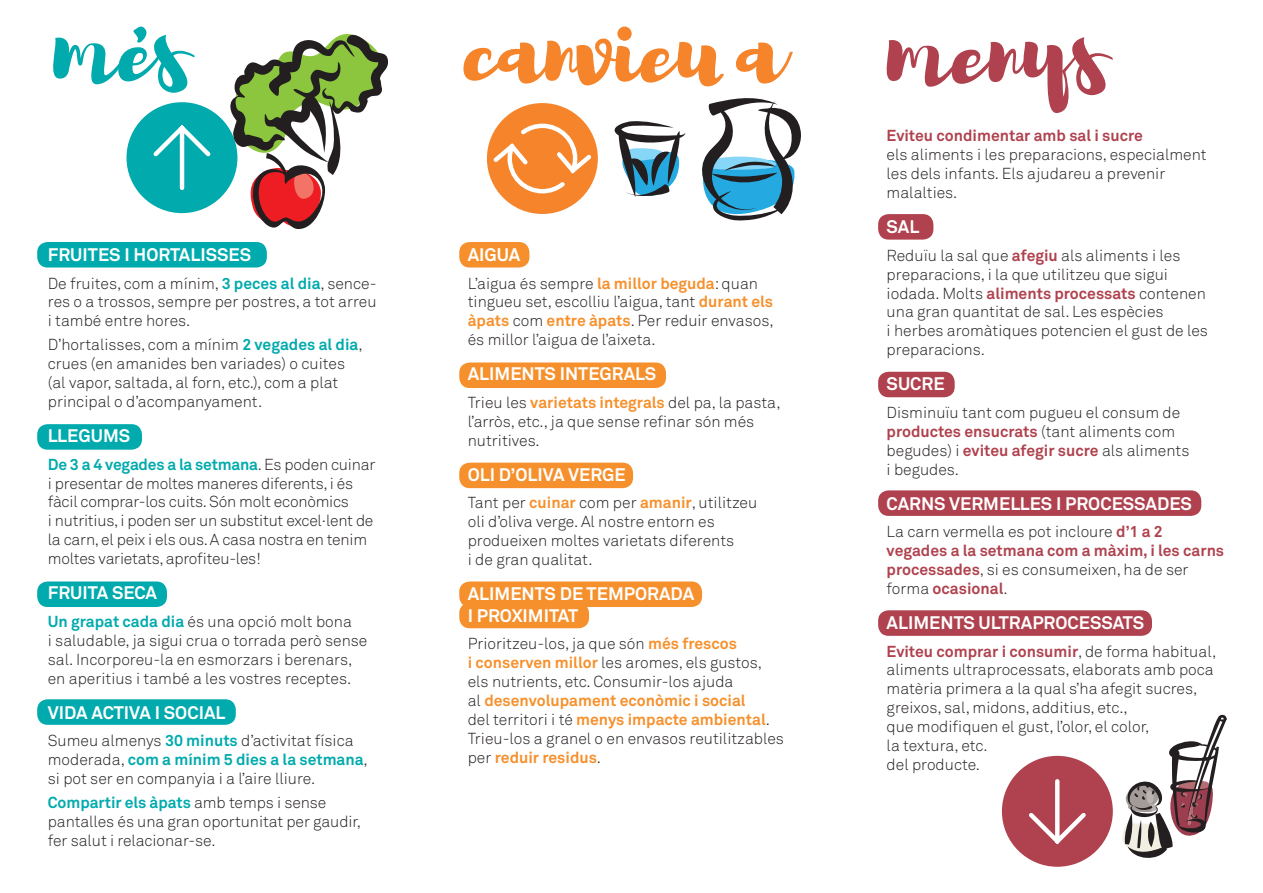
<style>
.page{position:relative;width:1263px;height:893px;background:#fff}
.page>*{position:absolute;margin:0;border:0;box-sizing:border-box;transform-origin:0 0}
.t1{font:700 18px/21.6px "Akkurat";color:#fff}
.t2{font:300 15.75px/18.9px "Akkurat";color:#231f20}
.t3{font:700 15.75px/18.9px "Akkurat";color:#af424e}
.s1{font-weight:700;color:#00aaad}
.s2{font-weight:700;color:#f6902c}
.s3{font-weight:700;color:#af424e}
.s4{font-weight:300;color:#231f20}
</style>
<div class="page">
<div style="left:37px;top:242px;width:230px;height:26px;background:#00aaad;border-radius:10px"></div>
<div style="left:459px;top:242px;width:70px;height:26px;background:#f6902c;border-radius:10px"></div>
<div style="left:878px;top:214px;width:55px;height:26px;background:#af424e;border-radius:10px"></div>
<div style="left:878px;top:372px;width:77px;height:25px;background:#af424e;border-radius:10px"></div>
<div style="left:878px;top:490px;width:323px;height:26px;background:#af424e;border-radius:10px"></div>
<div style="left:878px;top:610px;width:274px;height:26px;background:#af424e;border-radius:10px"></div>
<div style="left:37px;top:424px;width:105px;height:26px;background:#00aaad;border-radius:10px"></div>
<div style="left:459px;top:362px;width:207px;height:26px;background:#f6902c;border-radius:11px"></div>
<div style="left:37px;top:581px;width:130px;height:26px;background:#00aaad;border-radius:10px"></div>
<div style="left:459px;top:581px;width:243px;height:26px;background:#f6902c;border-radius:10px"></div>
<div style="left:459px;top:603px;width:130px;height:25px;background:#f6902c;border-radius:10px"></div>
<div style="left:459px;top:463px;width:174px;height:25px;background:#f6902c;border-radius:10px"></div>
<div style="left:37px;top:699px;width:199px;height:26px;background:#00aaad;border-radius:10px"></div>
<svg style="left:886px;top:37px;width:227px;height:76px"></svg>
<svg style="left:53px;top:26px;width:142px;height:67px"></svg>
<div style="left:126px;top:102px;width:111px;height:111px;background:#00aaad;border-radius:50%"></div>
<svg style="left:153px;top:125px;width:58px;height:65px"></svg>
<div style="left:1002px;top:756px;width:111px;height:111px;background:#af424e;border-radius:50%"></div>
<svg style="left:1029px;top:779px;width:57px;height:66px"></svg>
<svg style="left:226px;top:34px;width:162px;height:195px"></svg>
<svg style="left:463px;top:27px;width:338px;height:194px"></svg>
<svg style="left:1122px;top:714px;width:105px;height:144px"></svg>
<p class="t1" style="left:48px;top:244px;width:205px">FRUITES I HORTALISSES</p>
<p class="t2" style="left:48px;top:274px;width:330px;text-align:justify">De fruites, com a mínim, <span class="s1">3 peces al dia</span>, sence&shy;res o a trossos, sempre per postres, a tot arreu i també entre hores.</p>
<p class="t2" style="left:48px;top:336px;width:316px">D’hortalisses, com a mínim <span class="s1">2 vegades al dia</span>, crues (en amanides ben variades) o cuites (al vapor, saltada, al forn, etc.), com a plat principal o d’acompanyament.</p>
<p class="t1" style="left:48px;top:425px;width:84px">LLEGUMS</p>
<p class="t2" style="left:48px;top:455px;width:329px"><span class="s1">De 3 a 4 vegades a la setmana</span>. Es poden cuinar i presentar de moltes maneres diferents, i és fàcil comprar-los cuits. Són molt econòmics<br>i nutritius, i poden ser un substitut excel·lent de la carn, el peix i els ous. A casa nostra en tenim moltes varietats, aprofiteu-les!</p>
<p class="t1" style="left:48px;top:582px;width:111px">FRUITA SECA</p>
<p class="t2" style="left:48px;top:612px;width:321px"><span class="s1">Un grapat cada dia</span> és una opció molt bona<br>i saludable, ja sigui crua o torrada però sense sal. Incorporeu-la en esmorzars i berenars, en aperitius i també a les vostres receptes.</p>
<p class="t1" style="left:48px;top:702px;width:179px">VIDA ACTIVA I SOCIAL</p>
<p class="t2" style="left:48px;top:731px;width:321px">Sumeu almenys <span class="s1">30 minuts</span> d’activitat física moderada, <span class="s1">com a mínim 5 dies a la setmana</span>, si pot ser en companyia i a l’aire lliure.</p>
<p class="t2" style="left:48px;top:793px;width:315px"><span class="s1">Compartir els àpats</span> amb temps i sense pantalles és una gran oportunitat per gaudir, fer salut i relacionar-se.</p>
<p class="t1" style="left:468px;top:244px;width:54px">AIGUA</p>
<p class="t2" style="left:468px;top:274px;width:307px">L’aigua és sempre <span class="s2">la millor beguda</span>: quan tingueu set, escolliu l’aigua, tant <span class="s2">durant els àpats</span> com <span class="s2">entre àpats</span>. Per reduir envasos, és millor l’aigua de l’aixeta.</p>
<p class="t1" style="left:468px;top:363px;width:190px">ALIMENTS INTEGRALS</p>
<p class="t2" style="left:468px;top:393px;width:314px">Trieu les <span class="s2">varietats integrals</span> del pa, la pasta, l’arròs, etc., ja que sense refinar són més nutritives.</p>
<p class="t1" style="left:468px;top:464px;width:160px">OLI D’OLIVA VERGE</p>
<p class="t2" style="left:468px;top:494px;width:291px">Tant per <span class="s2">cuinar</span> com per <span class="s2">amanir</span>, utilitzeu oli d’oliva verge. Al nostre entorn es produeixen moltes varietats diferents<br>i de gran qualitat.</p>
<p class="t1" style="left:468px;top:583px;width:228px">ALIMENTS DE TEMPORADA<br>I PROXIMITAT</p>
<p class="t2" style="left:468px;top:635px;width:318px">Prioritzeu-los, ja que són <span class="s2">més frescos<br>i conserven millor</span> les aromes, els gustos, els nutrients, etc. Consumir-los ajuda<br>al <span class="s2">desenvolupament econòmic i social<br></span>del territori i té <span class="s2">menys impacte ambiental</span>.<br>Trieu-los a granel o en envasos reutilitzables per <span class="s2">reduir residus</span>.</p>
<p class="t3" style="left:887px;top:127px;width:258px">Eviteu condimentar amb sal i sucre</p>
<p class="t2" style="left:887px;top:146px;width:322px">els aliments i les preparacions, especialment les dels infants. Els ajudareu a prevenir malalties.</p>
<p class="t1" style="left:887px;top:216px;width:34px">SAL</p>
<p class="t2" style="left:887px;top:246px;width:323px">Reduïu la sal que <span class="s3">afegiu</span> als aliments i les preparacions, i la que utilitzeu que sigui iodada. Molts <span class="s3">aliments processats</span> contenen una gran quantitat de sal. Les espècies<br>i herbes aromàtiques potencien el gust de les preparacions.</p>
<p class="t1" style="left:887px;top:373px;width:60px">SUCRE</p>
<p class="t2" style="left:887px;top:403px;width:304px">Disminuïu tant com pugueu el consum de <span class="s3">productes ensucrats</span> (tant aliments com begudes) i <span class="s3">eviteu afegir sucre</span> als aliments i begudes.</p>
<p class="t1" style="left:887px;top:493px;width:307px">CARNS VERMELLES I PROCESSADES</p>
<p class="t3" style="left:887px;top:522px;width:339px"><span class="s4">La carn vermella es pot incloure</span> d’1 a 2 vegades a la setmana com a màxim, i les carns processades<span class="s4">, si es consumeixen, ha de ser forma</span> ocasional<span class="s4">.</span></p>
<p class="t1" style="left:887px;top:612px;width:259px">ALIMENTS ULTRAPROCESSATS</p>
<p class="t2" style="left:887px;top:642px;width:331px"><span class="s3">Eviteu comprar i consumir</span>, de forma habitual, aliments ultraprocessats, elaborats amb poca matèria primera a la qual s’ha afegit sucres, greixos, sal, midons, additius, etc.,<br>que modifiquen el gust, l’olor, el color,<br>la textura, etc.<br>del producte.</p>
</div>
